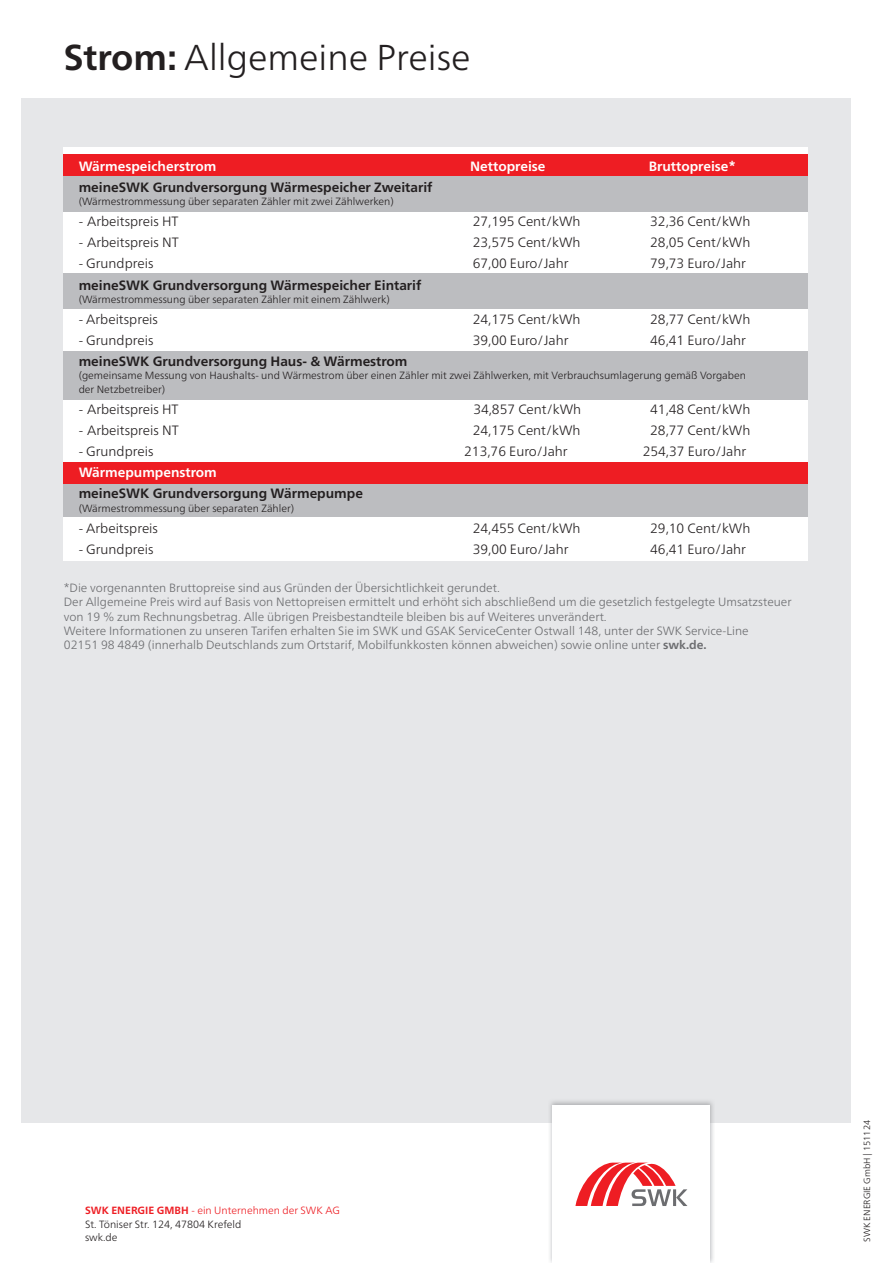
<style>
.page{position:relative;width:893px;height:1263px;background:#fff}
.page>*{position:absolute;margin:0;border:0;box-sizing:border-box;transform-origin:0 0}
.t1{font:300 36px "Frutiger Neue LT Pro";color:#231f20}
.t2{font:300 13.5px "Frutiger Neue LT Pro";color:#231f20}
.t3{font:700 13.5px "Frutiger Neue LT Pro";color:#231f20}
.t4{font:700 13.5px "Frutiger Neue LT Pro";color:#fff}
.t5{font:300 12px/14.4px "Frutiger Neue LT Pro";color:#6c6d70}
.t6{font:300 10.5px/13.5px "Frutiger Neue LT Pro";color:#231f20}
.t7{font:300 9px "Frutiger Neue LT Pro";color:#231f20}
.s1{font-weight:700}
.s2{font-weight:700;color:#ee1d23}
.s3{color:#ee1d23}
</style>
<div class="page">
<div style="left:21px;top:99px;width:829px;height:1024px;background:#e6e7e9"></div>
<div style="left:64px;top:147px;width:744px;height:414px;background:#fff"></div>
<img style="left:550px;top:1101px;width:164px;height:162px">
<div style="left:553px;top:1106px;width:157px;height:157px;background:#fff"></div>
<svg style="left:575px;top:1162px;width:112px;height:44px"></svg>
<div style="left:64px;top:176px;width:744px;height:35px;background:#bcbdc0"></div>
<div style="left:64px;top:273px;width:744px;height:36px;background:#bcbdc0"></div>
<div style="left:64px;top:484px;width:744px;height:33px;background:#bcbdc0"></div>
<div style="left:64px;top:351px;width:744px;height:48px;background:#bcbdc0"></div>
<div style="left:64px;top:155px;width:744px;height:21px;background:#ee1d23"></div>
<div style="left:64px;top:462px;width:744px;height:22px;background:#ee1d23"></div>
<h1 class="t1" style="left:64px;top:37px;width:408px"><span class="s1">Strom:</span> Allgemeine Preise</h1>
<p class="t4" style="left:79px;top:158px;width:139px">Wärmespeicherstrom</p>
<p class="t4" style="left:470px;top:158px;width:77px">Nettopreise</p>
<p class="t4" style="left:649px;top:158px;width:89px">Bruttopreise*</p>
<p class="t3" style="left:79px;top:179px;width:355px">meineSWK Grundversorgung Wärmespeicher Zweitarif</p>
<p class="t6" style="left:79px;top:195px;width:317px">(Wärmestrommessung über separaten Zähler mit zwei Zählwerken)</p>
<p class="t2" style="left:79px;top:214px;width:101px">- Arbeitspreis HT</p>
<p class="t2" style="left:473px;top:214px;width:109px">27,195 Cent/kWh</p>
<p class="t2" style="left:650px;top:214px;width:102px">32,36 Cent/kWh</p>
<p class="t2" style="left:79px;top:235px;width:102px">- Arbeitspreis NT</p>
<p class="t2" style="left:473px;top:235px;width:109px">23,575 Cent/kWh</p>
<p class="t2" style="left:650px;top:235px;width:102px">28,05 Cent/kWh</p>
<p class="t2" style="left:79px;top:256px;width:76px">- Grundpreis</p>
<p class="t2" style="left:473px;top:256px;width:97px">67,00 Euro/Jahr</p>
<p class="t2" style="left:650px;top:256px;width:97px">79,73 Euro/Jahr</p>
<p class="t3" style="left:79px;top:277px;width:344px">meineSWK Grundversorgung Wärmespeicher Eintarif</p>
<p class="t6" style="left:79px;top:293px;width:313px">(Wärmestrommessung über separaten Zähler mit einem Zählwerk)</p>
<p class="t2" style="left:79px;top:311px;width:81px">- Arbeitspreis</p>
<p class="t2" style="left:473px;top:311px;width:109px">24,175 Cent/kWh</p>
<p class="t2" style="left:650px;top:311px;width:102px">28,77 Cent/kWh</p>
<p class="t2" style="left:79px;top:332px;width:76px">- Grundpreis</p>
<p class="t2" style="left:473px;top:332px;width:97px">39,00 Euro/Jahr</p>
<p class="t2" style="left:650px;top:332px;width:97px">46,41 Euro/Jahr</p>
<p class="t3" style="left:79px;top:353px;width:330px">meineSWK Grundversorgung Haus- &amp; Wärmestrom</p>
<p class="t6" style="left:79px;top:369px;width:669px">(gemeinsame Messung von Haushalts- und Wärmestrom über einen Zähler mit zwei Zählwerken, mit Verbrauchsumlagerung gemäß Vorgaben der Netzbetreiber)</p>
<p class="t2" style="left:79px;top:401px;width:101px">- Arbeitspreis HT</p>
<p class="t2" style="left:473px;top:401px;width:109px">34,857 Cent/kWh</p>
<p class="t2" style="left:650px;top:401px;width:102px">41,48 Cent/kWh</p>
<p class="t2" style="left:79px;top:422px;width:102px">- Arbeitspreis NT</p>
<p class="t2" style="left:473px;top:422px;width:109px">24,175 Cent/kWh</p>
<p class="t2" style="left:650px;top:422px;width:102px">28,77 Cent/kWh</p>
<p class="t2" style="left:79px;top:443px;width:76px">- Grundpreis</p>
<p class="t2" style="left:464px;top:443px;width:105px">213,76 Euro/Jahr</p>
<p class="t2" style="left:643px;top:443px;width:105px">254,37 Euro/Jahr</p>
<p class="t4" style="left:79px;top:464px;width:140px">Wärmepumpenstrom</p>
<p class="t3" style="left:79px;top:485px;width:286px">meineSWK Grundversorgung Wärmepumpe</p>
<p class="t6" style="left:79px;top:501px;width:217px">(Wärmestrommessung über separaten Zähler)</p>
<p class="t2" style="left:79px;top:520px;width:81px">- Arbeitspreis</p>
<p class="t2" style="left:473px;top:520px;width:109px">24,455 Cent/kWh</p>
<p class="t2" style="left:650px;top:520px;width:102px">29,10 Cent/kWh</p>
<p class="t2" style="left:79px;top:541px;width:76px">- Grundpreis</p>
<p class="t2" style="left:473px;top:541px;width:97px">39,00 Euro/Jahr</p>
<p class="t2" style="left:650px;top:541px;width:97px">46,41 Euro/Jahr</p>
<p class="t5" style="left:64px;top:580px;width:729px">*Die vorgenannten Bruttopreise sind aus Gründen der Übersichtlichkeit gerundet.<br>Der Allgemeine Preis wird auf Basis von Nettopreisen ermittelt und erhöht sich abschließend um die gesetzlich festgelegte Umsatzsteuer von 19 % zum Rechnungsbetrag. Alle übrigen Preisbestandteile bleiben bis auf Weiteres unverändert.<br>Weitere Informationen zu unseren Tarifen erhalten Sie im SWK und GSAK ServiceCenter Ostwall 148, unter der SWK Service-Line<br>02151 98 4849 (innerhalb Deutschlands zum Ortstarif, Mobilfunkkosten können abweichen) sowie online unter <span class="s1">swk.de.</span></p>
<p class="t6" style="left:85px;top:1204px;width:256px"><span class="s2">SWK ENERGIE GMBH</span> <span class="s3">- ein Unternehmen der SWK AG<br></span>St. Töniser Str. 124, 47804 Krefeld<br>swk.de</p>
<p class="t7" style="left:862px;top:1242px;width:123px;rotate:-90deg">SWK ENERGIE GmbH | 151124</p>
</div>
